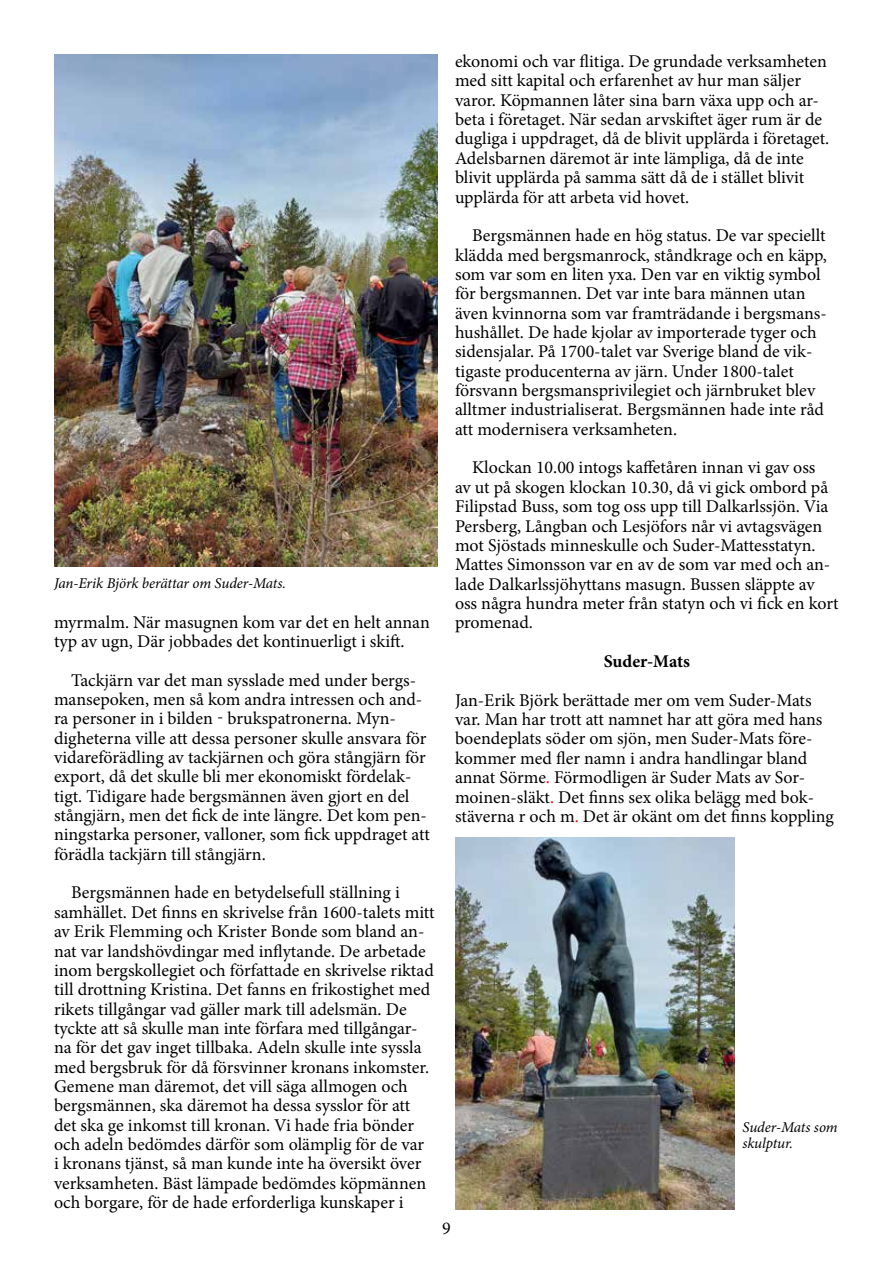
<style>
.page{position:relative;width:893px;height:1263px;background:#fff}
.page>*{position:absolute;margin:0;border:0;box-sizing:border-box;transform-origin:0 0}
.t1{font:18px/19.4px "Minion Pro";color:#000}
.t2{font:700 18px "Minion Pro";letter-spacing:-.005em;color:#000}
.t3{font:italic 15px/16.2px "Minion Pro";letter-spacing:-.01em;color:#000}
.s1{color:#f00}
</style>
<div class="page">
<img style="left:54px;top:54px;width:384px;height:512px">
<img style="left:455px;top:837px;width:279px;height:372px">
<p class="t3" style="left:54px;top:575px;width:234px">Jan-Erik Björk berättar om Suder-Mats.</p>
<p class="t1" style="left:54px;top:612px;width:377px">myrmalm. När masugnen kom var det en helt annan typ av ugn, Där jobbades det kontinuerligt i skift.</p>
<p class="t1" style="left:54px;top:670px;width:377px;text-indent:17px">Tackjärn var det man sysslade med under bergs&shy;mansepoken, men så kom andra intressen och and&shy;ra personer in i bilden - brukspatronerna. Myn&shy;digheterna ville att dessa personer skulle ansvara för vidareförädling av tackjärnen och göra stångjärn för export, då det skulle bli mer ekonomiskt fördelak&shy;tigt. Tidigare hade bergsmännen även gjort en del stångjärn, men det fick de inte längre. Det kom pen&shy;ningstarka personer, valloner, som fick uppdraget att förädla tackjärn till stångjärn.</p>
<p class="t1" style="left:54px;top:883px;width:382px;text-indent:17px">Bergsmännen hade en betydelsefull ställning i samhället. Det finns en skrivelse från 1600-talets mitt av Erik Flemming och Krister Bonde som bland an&shy;nat var landshövdingar med inflytande. De arbetade inom bergskollegiet och författade en skrivelse riktad till drottning Kristina. Det fanns en frikostighet med rikets tillgångar vad gäller mark till adelsmän. De tyckte att så skulle man inte förfara med tillgångar&shy;na för det gav inget tillbaka. Adeln skulle inte syssla med bergsbruk för då försvinner kronans inkomster.<br>Gemene man däremot, det vill säga allmogen och bergsmännen, ska däremot ha dessa sysslor för att det ska ge inkomst till kronan. Vi hade fria bönder och adeln bedömdes därför som olämplig för de var<br>i kronans tjänst, så man kunde inte ha översikt över verksamheten. Bäst lämpade bedömdes köpmännen och borgare, för de hade erforderliga kunskaper i</p>
<p class="t1" style="left:455px;top:52px;width:376px">ekonomi och var flitiga. De grundade verksamheten med sitt kapital och erfarenhet av hur man säljer varor. Köpmannen låter sina barn växa upp och ar&shy;beta i företaget. När sedan arvskiftet äger rum är de dugliga i uppdraget, då de blivit upplärda i företaget.<br>Adelsbarnen däremot är inte lämpliga, då de inte blivit upplärda på samma sätt då de i stället blivit upplärda för att arbeta vid hovet.</p>
<p class="t1" style="left:455px;top:226px;width:374px;text-indent:17px">Bergsmännen hade en hög status. De var speciellt klädda med bergsmanrock, ståndkrage och en käpp, som var som en liten yxa. Den var en viktig symbol för bergsmannen. Det var inte bara männen utan även kvinnorna som var framträdande i bergsmans&shy;hushållet. De hade kjolar av importerade tyger och sidensjalar. På 1700-talet var Sverige bland de vik&shy;tigaste producenterna av järn. Under 1800-talet försvann bergsmansprivilegiet och järnbruket blev alltmer industrialiserat. Bergsmännen hade inte råd att modernisera verksamheten.</p>
<p class="t1" style="left:455px;top:458px;width:385px;text-indent:17px">Klockan 10.00 intogs kaffetåren innan vi gav oss<br>av ut på skogen klockan 10.30, då vi gick ombord på Filipstad Buss, som tog oss upp till Dalkarlssjön. Via Persberg, Långban och Lesjöfors når vi avtagsvägen mot Sjöstads minneskulle och Suder-Mattesstatyn.<br>Mattes Simonsson var en av de som var med och an&shy;lade Dalkarlssjöhyttans masugn. Bussen släppte av oss några hundra meter från statyn och vi fick en kort promenad.</p>
<p class="t2" style="left:604px;top:649px;width:88px">Suder-Mats</p>
<p class="t1" style="left:455px;top:690px;width:380px">Jan-Erik Björk berättade mer om vem Suder-Mats var. Man har trott att namnet har att göra med hans boendeplats söder om sjön, men Suder-Mats före&shy;kommer med fler namn i andra handlingar bland annat Sörme<span class="s1">.</span> Förmodligen är Suder Mats av Sor&shy;moinen-släkt<span class="s1">.</span> Det finns sex olika belägg med bok&shy;stäverna r och m<span class="s1">.</span> Det är okänt om det finns koppling</p>
<p class="t1" style="left:442px;top:1218px;width:10px">9</p>
<p class="t3" style="left:742px;top:1118px;width:97px">Suder-Mats som skulptur.</p>
</div>
